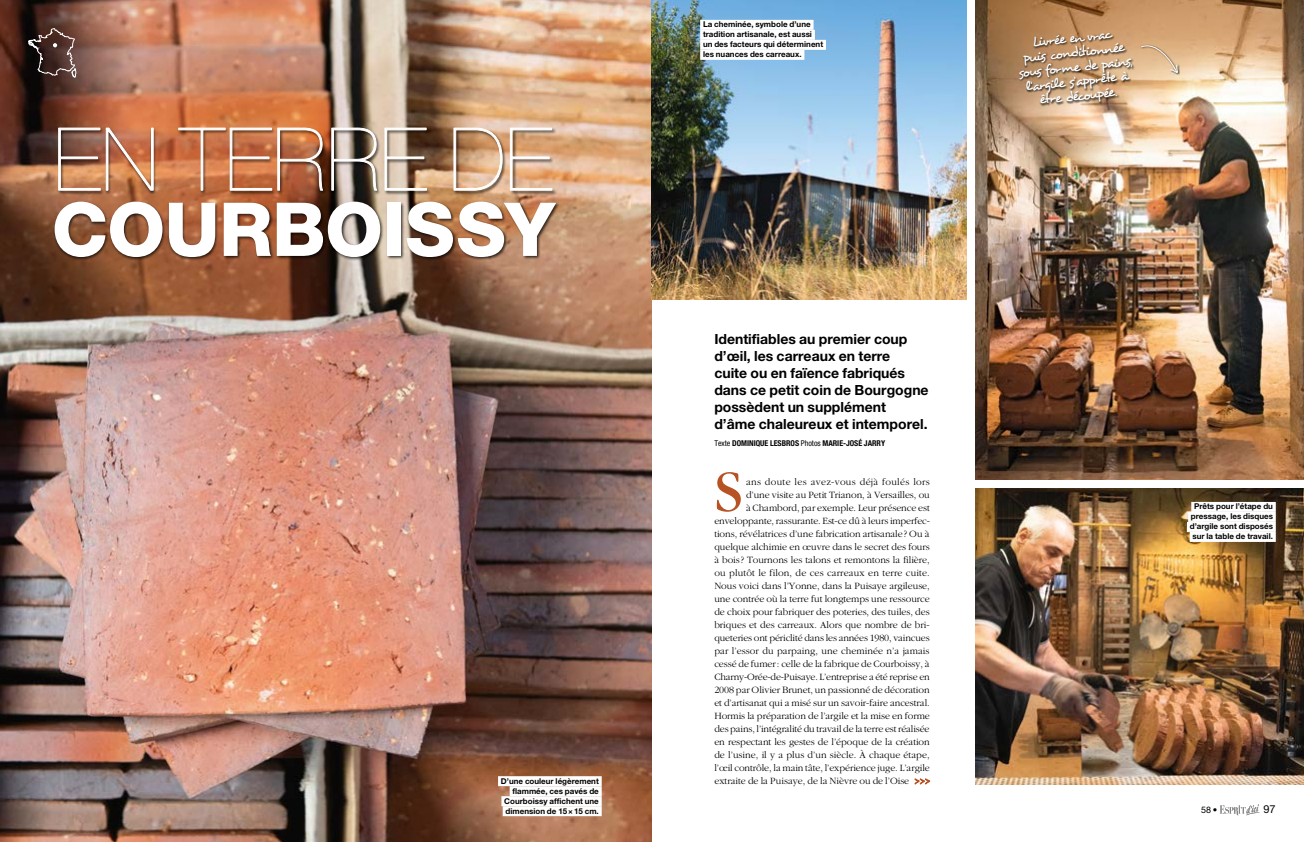
<style>
.page{position:relative;width:1304px;height:842px;background:#fff}
.page>*{position:absolute;margin:0;border:0;box-sizing:border-box;transform-origin:0 0}
.t1{font:200 87px "Helvetica Neue LT";letter-spacing:.01em;color:#fff}
.t2{font:800 74.5px "Helvetica Neue LT";letter-spacing:-.01em;color:#fff}
.t3{font:62.1px "Garamond LT";color:#b65223}
.t4{font:700 14px/17px "Helvetica Neue LT";color:#000}
.t5{font:14px/14.5px "Desyrel";color:#fff;text-align:center}
.t6{font:11px "Helvetica Neue LT";color:#000}
.t7{font:300 10px/13px "Garamond LT";letter-spacing:-.005em;color:#000;text-align:right}
.t8{font:9px "Helvetica Neue LT";color:#000}
.t9{font:700 8px/10px "Helvetica Neue LT";color:#000;text-align:justify}
.t10{font:700 condensed 8px "Helvetica Neue LT";color:#000}
.s1{font-weight:400}
</style>
<div class="page">
<img style="left:0;top:0;width:652px;height:842px">
<svg style="left:28px;top:28px;width:49px;height:50px"></svg>
<img style="left:975px;top:0;width:329px;height:480px">
<img style="left:975px;top:488px;width:329px;height:296px">
<img style="left:652px;top:0;width:315px;height:299px">
<div style="left:58px;top:127px;width:499px;height:68px;background:#000;opacity:.75"></div>
<img style="left:58px;top:128px;width:96px;height:63px">
<svg style="left:178px;top:128px;width:145px;height:63px"></svg>
<svg style="left:331px;top:128px;width:46px;height:63px"></svg>
<svg style="left:385px;top:128px;width:42px;height:63px"></svg>
<svg style="left:454px;top:128px;width:49px;height:63px"></svg>
<svg style="left:510px;top:128px;width:42px;height:63px"></svg>
<div style="left:54px;top:201px;width:507px;height:61px;background:#000;opacity:.75"></div>
<div style="left:498px;top:776px;width:104px;height:10px;background:#fff"></div>
<div style="left:510px;top:786px;width:92px;height:10px;background:#fff"></div>
<div style="left:501px;top:796px;width:101px;height:10px;background:#fff"></div>
<div style="left:503px;top:806px;width:99px;height:10px;background:#fff"></div>
<div style="left:1191px;top:502px;width:85px;height:10px;background:#fff"></div>
<div style="left:1188px;top:512px;width:88px;height:10px;background:#fff"></div>
<div style="left:1187px;top:522px;width:89px;height:10px;background:#fff"></div>
<div style="left:1190px;top:532px;width:86px;height:10px;background:#fff"></div>
<div style="left:700px;top:20px;width:114px;height:10px;background:#fff"></div>
<div style="left:700px;top:30px;width:115px;height:10px;background:#fff"></div>
<div style="left:700px;top:40px;width:126px;height:10px;background:#fff"></div>
<div style="left:700px;top:50px;width:104px;height:10px;background:#fff"></div>
<div style="left:1019px;top:33px;width:116px;height:73px;background:#000;opacity:.75"></div>
<div style="left:1140px;top:45px;width:40px;height:31px;background:#000;opacity:.75"></div>
<svg style="left:1140px;top:41px;width:38px;height:32px"></svg>
<svg style="left:914px;top:778px;width:16px;height:6px"></svg>
<svg style="left:1220px;top:804px;width:40px;height:12px"></svg>
<h1 class="t1" style="left:54px;top:109px;width:500px">EN TERRE DE</h1>
<h2 class="t2" style="left:51px;top:185px;width:505px">COURBOISSY</h2>
<p class="t9" style="left:703px;top:19px;width:122px;text-align:left">La cheminée, symbole d’une tradition artisanale, est aussi un des facteurs qui déterminent les nuances des carreaux.</p>
<h3 class="t5" style="left:1015px;top:37px;width:115px;rotate:-6deg">Livrée en vrac<br>puis conditionnée sous forme de pains, l’argile s’apprête à être découpée.</h3>
<h3 class="t4" style="left:714px;top:330px;width:216px">Identifiables au premier coup d’œil, les carreaux en terre<br>cuite ou en faïence fabriqués dans ce petit coin de Bourgogne possèdent un supplément d’âme chaleureux et intemporel.</h3>
<p class="t10" style="left:714px;top:438px;width:172px"><span class="s1">Texte</span> DOMINIQUE LESBROS <span class="s1">Photos</span> MARIE-JOSÉ JARRY</p>
<h3 class="t3" style="left:714px;top:459px;width:30px">S</h3>
<p class="t7" style="left:714px;top:476px;width:217px">ans doute les avez-vous déjà foulés lors<br>d’une visite au Petit Trianon, à Versailles, ou<br>à Chambord, par exemple. Leur présence est enveloppante, rassurante. Est-ce dû à leurs imperfec&shy;tions, révélatrices d’une fabrication artisanale? Ou à quelque alchimie en œuvre dans le secret des fours à bois ? Tournons les talons et remontons la filière, ou plutôt le filon, de ces carreaux en terre cuite.<br>Nous voici dans l’Yonne, dans la Puisaye argileuse, une contrée où la terre fut longtemps une ressource de choix pour fabriquer des poteries, des tuiles, des briques et des carreaux. Alors que nombre de bri&shy;queteries ont périclité dans les années 1980, vaincues par l’essor du parpaing, une cheminée n’a jamais cessé de fumer: celle de la fabrique de Courboissy, à Charny-Orée-de-Puisaye. L’entreprise a été reprise en 2008 par Olivier Brunet, un passionné de décoration et d’artisanat qui a misé sur un savoir-faire ancestral.<br>Hormis la préparation de l’argile et la mise en forme des pains, l’intégralité du travail de la terre est réalisée en respectant les gestes de l’époque de la création de l’usine, il y a plus d’un siècle. À chaque étape, l’œil contrôle, la main tâte, l’expérience juge. L’argile</p>
<p class="t9" style="left:501px;top:776px;width:99px">D’une couleur légèrement</p>
<p class="t7" style="left:714px;top:775px;width:196px">extraite de la Puisaye, de la Nièvre ou de l’Oise</p>
<p class="t9" style="left:504px;top:786px;width:96px;text-indent:8px">flammée, ces pavés de Courboissy affichent une dimension de 15×15 cm.</p>
<p class="t9" style="left:1190px;top:501px;width:85px;text-align:center">Prêts pour l’étape du pressage, les disques d’argile sont disposés sur la table de travail.</p>
<p class="t8" style="left:1201px;top:804px;width:18px">58 •</p>
<p class="t6" style="left:1263px;top:802px;width:14px">97</p>
</div>
